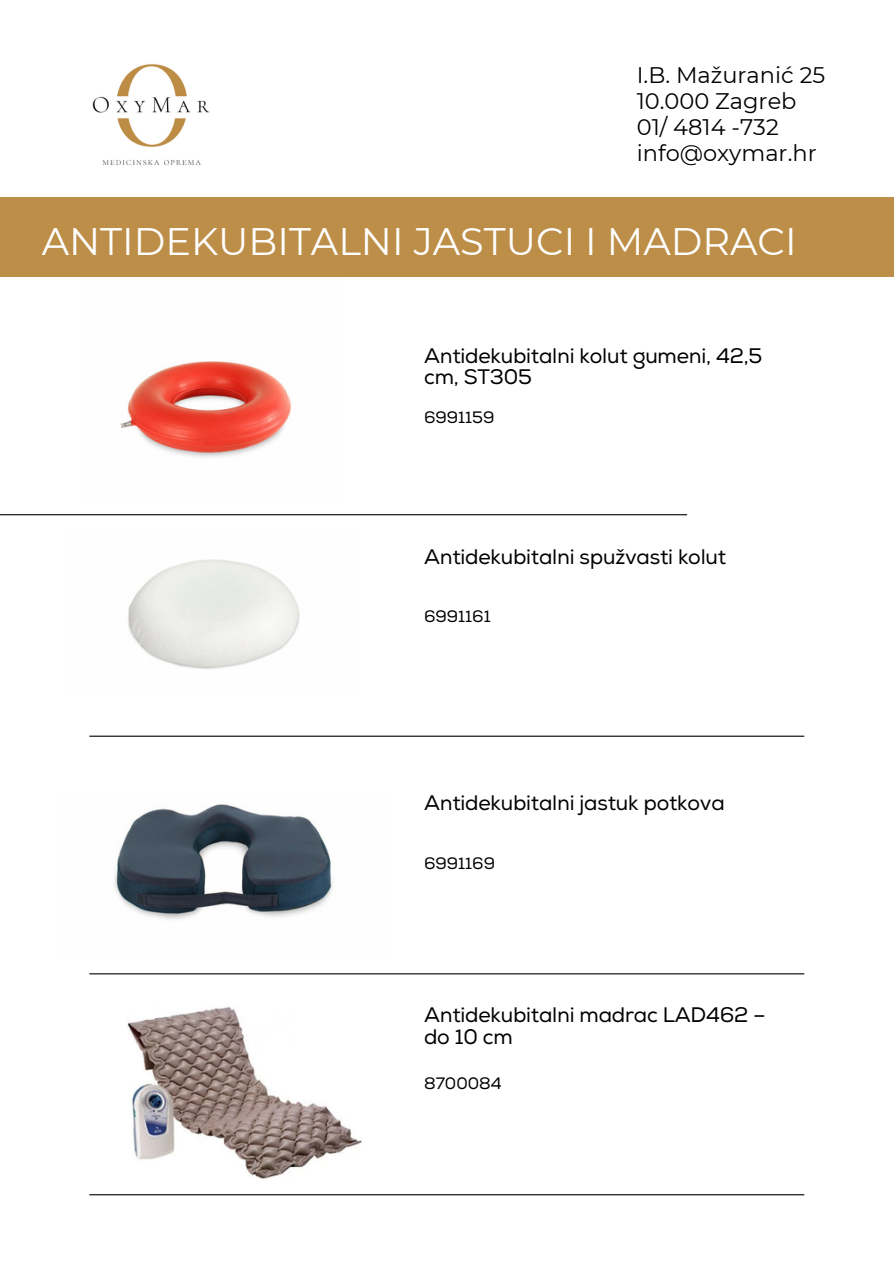
<style>
.page{position:relative;width:894px;height:1264px;background:#fff}
.page>*{position:absolute;margin:0;border:0;box-sizing:border-box;transform-origin:0 0}
.t1{font:38.25px "Montserrat";color:#fff}
.t2{font:22.5px/25.8px "Montserrat";color:#000}
.t3{font:21px/21.3px "Nexa";letter-spacing:-.01em;color:#000}
.t4{font:16.5px "Nexa";color:#000}
</style>
<div class="page">
<img style="left:92px;top:64px;width:118px;height:102px">
<div style="left:0;top:198px;width:893px;height:79px;background:#bd8e48"></div>
<hr style="left:0;top:514px;width:687px;height:1px;background:#000">
<hr style="left:89px;top:735px;width:715px;height:1px;background:#000">
<hr style="left:89px;top:973px;width:715px;height:1px;background:#000">
<hr style="left:89px;top:1194px;width:715px;height:1px;background:#000">
<img style="left:120px;top:361px;width:171px;height:96px">
<img style="left:128px;top:559px;width:172px;height:110px">
<img style="left:114px;top:804px;width:219px;height:116px">
<img style="left:127px;top:1007px;width:235px;height:172px">
<h2 class="t2" style="left:636px;top:62px;width:190px">I.B. Mažuranić 25<br>10.000 Zagreb<br>01/ 4814 -732 info@oxymar.hr</h2>
<p class="t1" style="left:42px;top:218px;width:756px">ANTIDEKUBITALNI JASTUCI I MADRACI</p>
<p class="t3" style="left:424px;top:346px;width:339px">Antidekubitalni kolut gumeni, 42,5 cm, ST305</p>
<p class="t4" style="left:424px;top:408px;width:72px">6991159</p>
<h2 class="t3" style="left:424px;top:546px;width:303px">Antidekubitalni spužvasti kolut</h2>
<p class="t4" style="left:424px;top:606px;width:68px">6991161</p>
<p class="t3" style="left:424px;top:792px;width:302px">Antidekubitalni jastuk potkova</p>
<h2 class="t4" style="left:424px;top:853px;width:72px">6991169</h2>
<h2 class="t3" style="left:424px;top:1005px;width:343px">Antidekubitalni madrac LAD462 – do 10 cm</h2>
<p class="t4" style="left:424px;top:1073px;width:79px">8700084</p>
</div>
